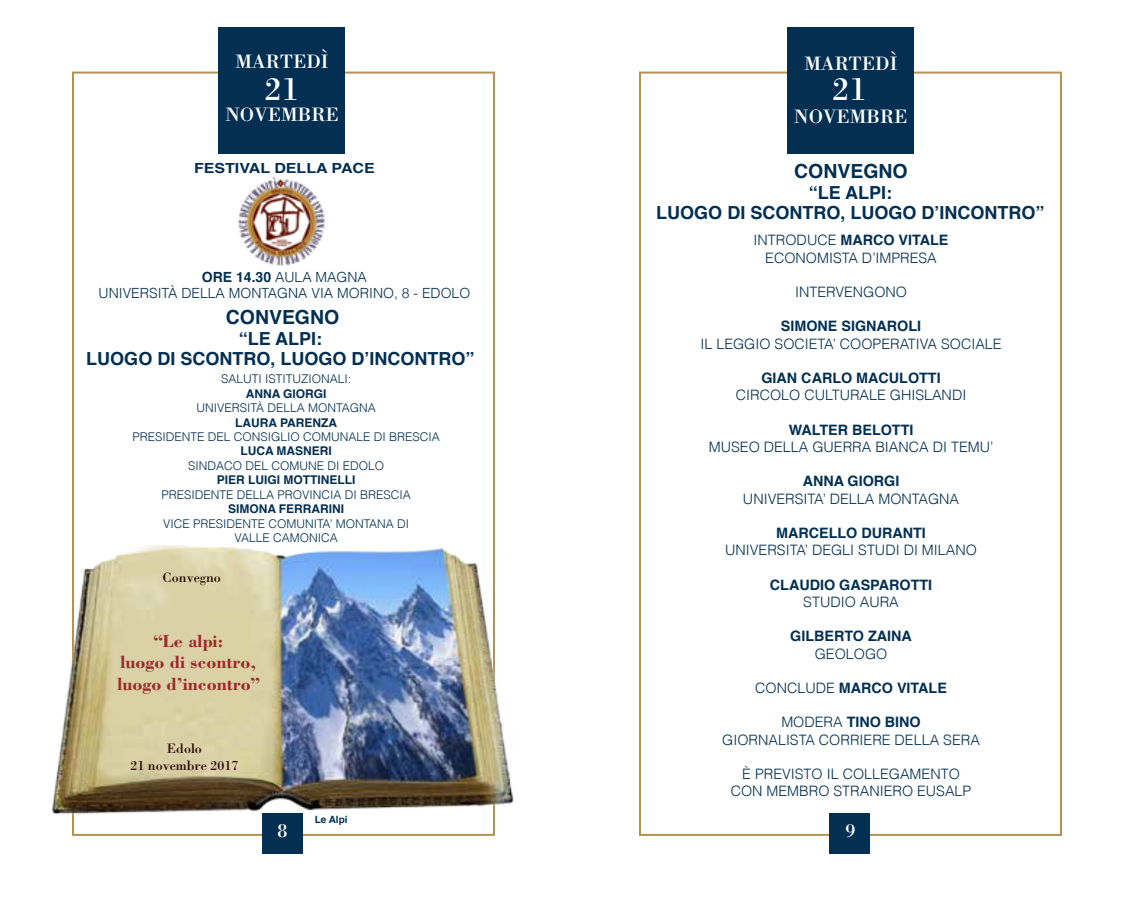
<style>
.page{position:relative;width:1134px;height:908px;background:#fff}
.page>*{position:absolute;margin:0;border:0;box-sizing:border-box;transform-origin:0 0}
.t1{font:34px "Bodoni";color:#fff}
.t2{font:20px "Bodoni";color:#fff}
.t3{font:700 19.4px "Helvetica";color:#022f52}
.t4{font:700 18px/20px "Helvetica";color:#022f52;text-align:center}
.t5{font:700 18px/21.6px "Bodoni";color:#9e272b;text-align:center}
.t6{font:300 14.4px/17.2px "Helvetica";color:#022f52;text-align:center}
.t7{font:700 14.4px "Helvetica";color:#022f52}
.t8{font:300 14px/16.8px "Helvetica";color:#022f52;text-align:center}
.t9{font:14px/16.8px "Bodoni";color:#290700;text-align:center}
.t10{font:700 14px "Helvetica";color:#022f52;scale:1.15 1}
.t11{font:300 12px/14.4px "Helvetica";color:#022f52;text-align:center}
.t12{font:700 12px "Helvetica";color:#022f52}
.t13{font:700 10px "Helvetica";color:#022f52}
.s1{font-weight:700}
.s2{font-weight:300}
</style>
<div class="page">
<div style="left:262px;top:813px;width:41px;height:40px;background:#022f52"></div>
<div style="left:218px;top:27px;width:127px;height:127px;background:#022f52"></div>
<img style="left:238px;top:176px;width:87px;height:90px">
<img style="left:52px;top:544px;width:462px;height:283px">
<div style="left:639px;top:72px;width:423px;height:763px;border:2px solid #b49250"></div>
<div style="left:829px;top:813px;width:41px;height:40px;background:#022f52"></div>
<div style="left:787px;top:27px;width:127px;height:127px;background:#022f52"></div>
<h2 class="t2" style="left:236px;top:50px;width:94px">MARTEDÌ</h2>
<h2 class="t2" style="left:225px;top:102px;width:115px">NOVEMBRE</h2>
<h1 class="t1" style="left:265px;top:68px;width:35px">21</h1>
<p class="t10" style="left:194px;top:158px;width:159px">FESTIVAL DELLA PACE</p>
<p class="t8" style="left:99px;top:268px;width:373px"><span class="s1">ORE 14.30</span> AULA MAGNA<br>UNIVERSITÀ DELLA MONTAGNA VIA MORINO, 8 - EDOLO</p>
<p class="t4" style="left:86px;top:329px;width:390px">“LE ALPI:<br>LUOGO DI SCONTRO, LUOGO D’INCONTRO”</p>
<p class="t11" style="left:221px;top:371px;width:132px">SALUTI ISTITUZIONALI:</p>
<p class="t12" style="left:246px;top:385px;width:82px">ANNA GIORGI</p>
<p class="t11" style="left:197px;top:400px;width:181px">UNIVERSITÀ DELLA MONTAGNA</p>
<p class="t12" style="left:235px;top:414px;width:104px">LAURA PARENZA</p>
<p class="t11" style="left:132px;top:429px;width:309px">PRESIDENTE DEL CONSIGLIO COMUNALE DI BRESCIA</p>
<p class="t12" style="left:240px;top:443px;width:93px">LUCA MASNERI</p>
<p class="t11" style="left:188px;top:458px;width:198px">SINDACO DEL COMUNE DI EDOLO</p>
<p class="t12" style="left:217px;top:471px;width:140px">PIER LUIGI MOTTINELLI</p>
<p class="t11" style="left:161px;top:487px;width:251px">PRESIDENTE DELLA PROVINCIA DI BRESCIA</p>
<p class="t12" style="left:228px;top:500px;width:118px">SIMONA FERRARINI</p>
<p class="t11" style="left:163px;top:515px;width:248px">VICE PRESIDENTE COMUNITA’ MONTANA DI<br>VALLE CAMONICA</p>
<h3 class="t3" style="left:226px;top:304px;width:115px">CONVEGNO</h3>
<p class="t9" style="left:163px;top:568px;width:60px">Convegno</p>
<p class="t5" style="left:117px;top:629px;width:144px">“Le alpi:<br>luogo di scontro, luogo d’incontro”</p>
<p class="t9" style="left:130px;top:739px;width:110px">Edolo<br>21 novembre 2017</p>
<h2 class="t2" style="left:278px;top:817px;width:11px">8</h2>
<p class="t13" style="left:315px;top:812px;width:34px">Le Alpi</p>
<h2 class="t2" style="left:804px;top:51px;width:94px">MARTEDÌ</h2>
<h2 class="t2" style="left:794px;top:104px;width:115px">NOVEMBRE</h2>
<h1 class="t1" style="left:832px;top:68px;width:35px">21</h1>
<h3 class="t3" style="left:794px;top:158px;width:115px">CONVEGNO</h3>
<p class="t4" style="left:656px;top:183px;width:390px">“LE ALPI:<br>LUOGO DI SCONTRO, LUOGO D’INCONTRO”</p>
<p class="t6" style="left:754px;top:231px;width:196px">INTRODUCE <span class="s1">MARCO VITALE<br></span>ECONOMISTA D’IMPRESA</p>
<p class="t6" style="left:795px;top:283px;width:114px">INTERVENGONO</p>
<p class="t7" style="left:781px;top:316px;width:142px">SIMONE SIGNAROLI</p>
<p class="t6" style="left:700px;top:334px;width:303px">IL LEGGIO SOCIETA’ COOPERATIVA SOCIALE</p>
<p class="t7" style="left:761px;top:368px;width:181px">GIAN CARLO MACULOTTI</p>
<p class="t6" style="left:736px;top:386px;width:232px">CIRCOLO CULTURALE GHISLANDI</p>
<p class="t7" style="left:789px;top:419px;width:126px">WALTER BELOTTI</p>
<p class="t6" style="left:709px;top:438px;width:286px">MUSEO DELLA GUERRA BIANCA DI TEMU’</p>
<p class="t7" style="left:803px;top:471px;width:98px">ANNA GIORGI</p>
<p class="t6" style="left:743px;top:489px;width:218px">UNIVERSITA’ DELLA MONTAGNA</p>
<p class="t7" style="left:776px;top:523px;width:151px">MARCELLO DURANTI</p>
<p class="t6" style="left:725px;top:541px;width:253px">UNIVERSITA’ DEGLI STUDI DI MILANO</p>
<p class="t7" style="left:770px;top:574px;width:164px">CLAUDIO GASPAROTTI</p>
<p class="t6" style="left:803px;top:592px;width:97px">STUDIO AURA</p>
<p class="t7" style="left:790px;top:626px;width:123px">GILBERTO ZAINA</p>
<p class="t6" style="left:815px;top:644px;width:74px">GEOLOGO</p>
<p class="t7" style="left:755px;top:677px;width:193px"><span class="s2">CONCLUDE</span> MARCO VITALE</p>
<p class="t6" style="left:722px;top:713px;width:259px">MODERA <span class="s1">TINO BINO<br></span>GIORNALISTA CORRIERE DELLA SERA</p>
<p class="t6" style="left:731px;top:765px;width:242px">È PREVISTO IL COLLEGAMENTO<br>CON MEMBRO STRANIERO EUSALP</p>
<h2 class="t2" style="left:845px;top:817px;width:11px">9</h2>
</div>
